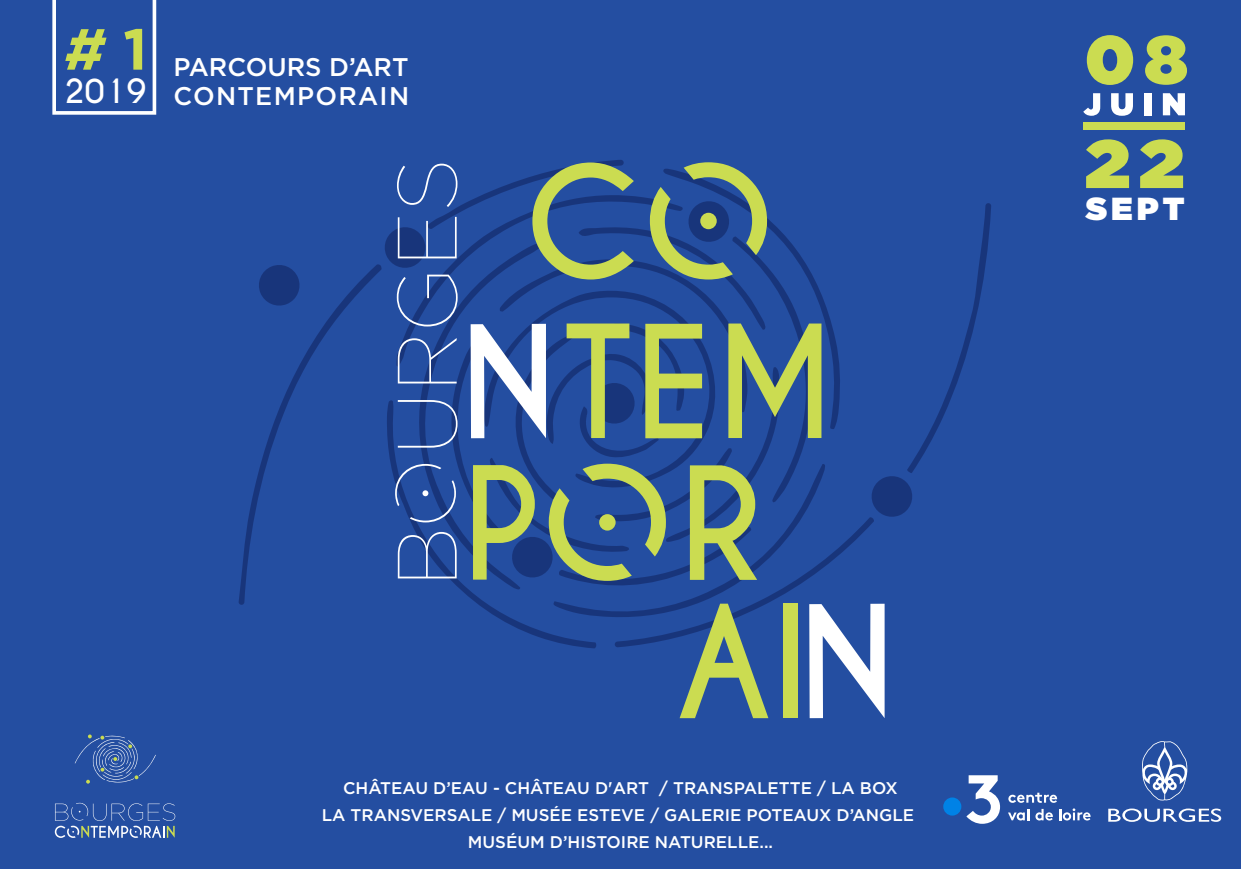
<style>
.page{position:relative;width:1241px;height:869px;background:#fff}
.page>*{position:absolute;margin:0;border:0;box-sizing:border-box;transform-origin:0 0}
.t1{font:900 68.25px "Gotham";color:#cbdc51;scale:1.07 1}
.t2{font:900 68.25px "Gotham";color:#cbdc51}
.t3{font:italic 700 57.75px "Gotham";color:#cbdc51}
.t4{font:900 31.85px "Gotham";color:#fff}
.t5{font:700 31.32px "Caviar Dreams";color:#fff}
.t6{font:500 25.55px/28.7px "Gotham";letter-spacing:.04em;color:#fff}
.t7{font:500 16.8px/27.5px "Gotham";color:#fff;text-align:center}
.s1{font-style:normal}
</style>
<div class="page">
<div style="left:0;top:0;width:1240px;height:868px;background:#244ea1"></div>
<svg style="left:75px;top:734px;width:81px;height:49px"></svg>
<svg style="left:55px;top:802px;width:120px;height:35px"></svg>
<svg style="left:1083px;top:93px;width:17px;height:23px"></svg>
<svg style="left:1111px;top:93px;width:21px;height:23px"></svg>
<div style="left:1143px;top:93px;width:8px;height:22px;background:#fff"></div>
<svg style="left:1162px;top:93px;width:22px;height:22px"></svg>
<div style="left:1083px;top:122px;width:101px;height:8px;background:#cbdc51"></div>
<svg style="left:238px;top:264px;width:144px;height:340px"></svg>
<svg style="left:256px;top:264px;width:46px;height:44px"></svg>
<svg style="left:385px;top:160px;width:606px;height:557px"></svg>
<svg style="left:52px;top:0;width:104px;height:115px"></svg>
<svg style="left:1142px;top:741px;width:45px;height:59px"></svg>
<svg style="left:1108px;top:808px;width:112px;height:13px"></svg>
<div style="left:943px;top:797px;width:18px;height:18px;background:#0082e6;border-radius:50%"></div>
<svg style="left:966px;top:775px;width:33px;height:48px"></svg>
<svg style="left:1008px;top:792px;width:48px;height:10px"></svg>
<svg style="left:1008px;top:809px;width:21px;height:11px"></svg>
<svg style="left:1035px;top:808px;width:17px;height:12px"></svg>
<svg style="left:1059px;top:808px;width:31px;height:12px"></svg>
<p class="t3" style="left:65px;top:14px;width:84px"># <span class="s1">1</span></p>
<p class="t5" style="left:65px;top:72px;width:83px">2019</p>
<p class="t6" style="left:173px;top:53px;width:237px">PARCOURS D’ART<br>CONTEMPORAIN</p>
<p class="t2" style="left:1084px;top:18px;width:104px">08</p>
<p class="t1" style="left:1084px;top:122px;width:94px">22</p>
<p class="t4" style="left:1085px;top:189px;width:100px">SEPT</p>
<p class="t7" style="left:322px;top:773px;width:594px">CHÂTEAU D’EAU - CHÂTEAU D'ART / TRANSPALETTE / LA BOX<br>LA TRANSVERSALE / MUSÉE ESTEVE / GALERIE POTEAUX D’ANGLE<br>MUSÉUM D’HISTOIRE NATURELLE...</p>
</div>
